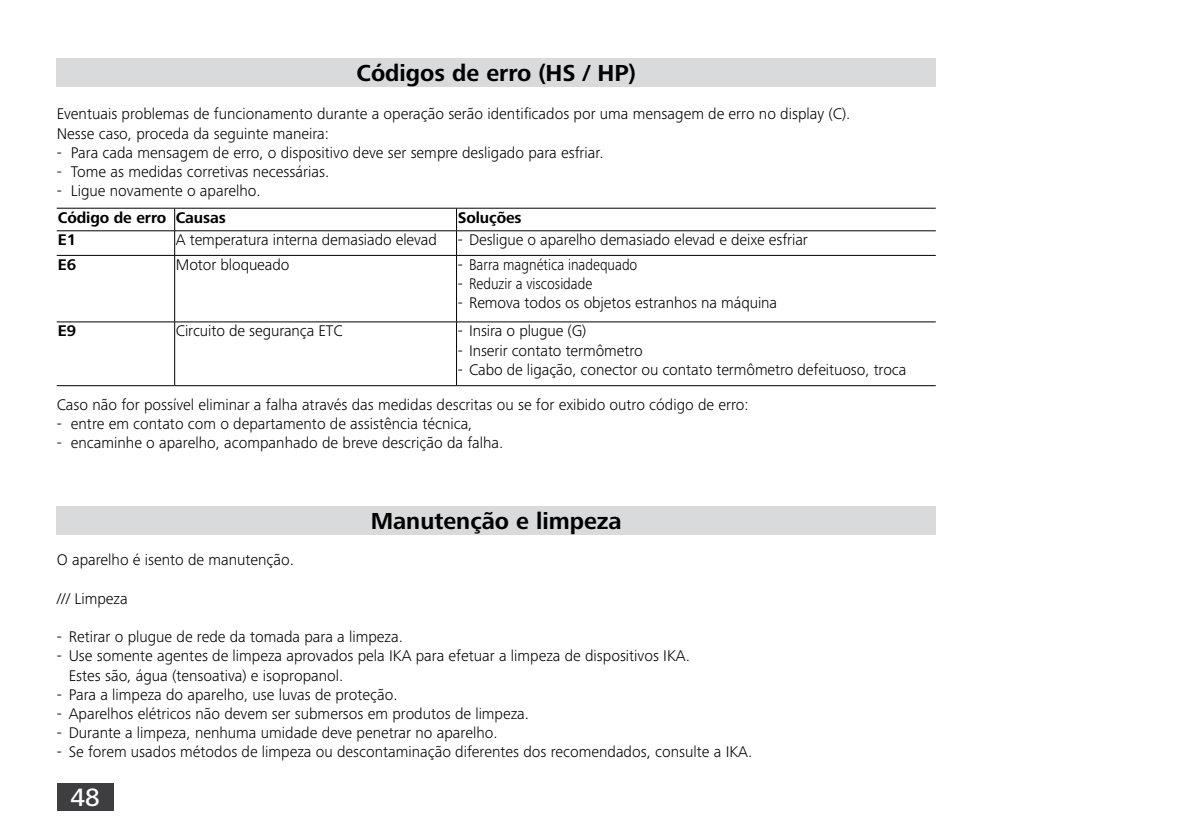
<style>
.page{position:relative;width:1191px;height:840px;background:#fff}
.page>*{position:absolute;margin:0;border:0;box-sizing:border-box;transform-origin:0 0}
.t1{font:500 26px "Frutiger Next IKA";color:#fff}
.t2{font:700 24px "Frutiger Next IKA";color:#000}
.t3{font:300 16px/19.2px "Frutiger Next IKA";color:#000}
.t4{font:700 16px "Frutiger Next IKA";letter-spacing:-.005em;color:#000}
</style>
<div class="page">
<div style="left:57px;top:782px;width:56px;height:28px;background:#3e3d40"></div>
<div style="left:57px;top:505px;width:878px;height:29px;background:#d9dadb"></div>
<div style="left:57px;top:58px;width:878px;height:28px;background:#d9dadb"></div>
<hr style="left:57px;top:208px;width:118px;height:1px;background:#000">
<hr style="left:175px;top:208px;width:281px;height:1px;background:#000">
<hr style="left:456px;top:208px;width:479px;height:1px;background:#000">
<hr style="left:57px;top:230px;width:118px;height:1px;background:#000">
<hr style="left:175px;top:230px;width:281px;height:1px;background:#000">
<svg style="left:174px;top:208px;width:1px;height:47px"></svg>
<hr style="left:456px;top:230px;width:479px;height:1px;background:#000">
<svg style="left:456px;top:208px;width:1px;height:47px"></svg>
<hr style="left:57px;top:255px;width:118px;height:1px;background:#000">
<hr style="left:175px;top:255px;width:281px;height:1px;background:#000">
<hr style="left:174px;top:255px;width:1px;height:66px;background:#000">
<hr style="left:456px;top:255px;width:479px;height:1px;background:#000">
<hr style="left:456px;top:255px;width:1px;height:66px;background:#000">
<hr style="left:57px;top:321px;width:118px;height:1px;background:#000">
<hr style="left:175px;top:321px;width:281px;height:1px;background:#000">
<hr style="left:174px;top:322px;width:1px;height:63px;background:#000">
<hr style="left:456px;top:321px;width:479px;height:1px;background:#000">
<hr style="left:456px;top:322px;width:1px;height:63px;background:#000">
<hr style="left:57px;top:385px;width:118px;height:1px;background:#000">
<hr style="left:175px;top:385px;width:281px;height:1px;background:#000">
<hr style="left:456px;top:385px;width:479px;height:1px;background:#000">
<h2 class="t2" style="left:356px;top:59px;width:281px">Códigos de erro (HS / HP)</h2>
<p class="t3" style="left:57px;top:104px;width:795px">Eventuais problemas de funcionamento durante a operação serão identificados por uma mensagem de erro no display (C).<br>Nesse caso, proceda da seguinte maneira:</p>
<p class="t3" style="left:57px;top:143px;width:548px">- Para cada mensagem de erro, o dispositivo deve ser sempre desligado para esfriar.</p>
<p class="t3" style="left:57px;top:162px;width:274px">- Tome as medidas corretivas necessárias.</p>
<p class="t3" style="left:57px;top:181px;width:205px">- Ligue novamente o aparelho.</p>
<p class="t4" style="left:58px;top:208px;width:170px">Código de erro Causas</p>
<p class="t4" style="left:458px;top:208px;width:66px">Soluções</p>
<p class="t4" style="left:58px;top:230px;width:20px">E1</p>
<p class="t3" style="left:176px;top:230px;width:263px">A temperatura interna demasiado elevad</p>
<p class="t3" style="left:458px;top:230px;width:352px">- Desligue o aparelho demasiado elevad e deixe esfriar</p>
<p class="t4" style="left:58px;top:255px;width:20px">E6</p>
<p class="t3" style="left:176px;top:255px;width:115px">Motor bloqueado</p>
<p class="t3" style="left:458px;top:255px;width:181px">- Barra magnética inadequado</p>
<p class="t3" style="left:458px;top:274px;width:136px">- Reduzir a viscosidade</p>
<p class="t3" style="left:458px;top:293px;width:321px">- Remova todos os objetos estranhos na máquina</p>
<p class="t4" style="left:58px;top:321px;width:20px">E9</p>
<p class="t3" style="left:176px;top:321px;width:168px">Circuito de segurança ETC</p>
<p class="t3" style="left:458px;top:321px;width:130px">- Insira o plugue (G)</p>
<p class="t3" style="left:458px;top:340px;width:187px">- Inserir contato termômetro</p>
<p class="t3" style="left:458px;top:359px;width:450px">- Cabo de ligação, conector ou contato termômetro defeituoso, troca</p>
<p class="t3" style="left:57px;top:394px;width:693px">Caso não for possível eliminar a falha através das medidas descritas ou se for exibido outro código de erro:</p>
<p class="t3" style="left:57px;top:413px;width:417px">- entre em contato com o departamento de assistência técnica,</p>
<p class="t3" style="left:57px;top:433px;width:448px">- encaminhe o aparelho, acompanhado de breve descrição da falha.</p>
<h2 class="t2" style="left:371px;top:507px;width:252px">Manutenção e limpeza</h2>
<p class="t3" style="left:57px;top:550px;width:239px">O aparelho é isento de manutenção.</p>
<p class="t3" style="left:57px;top:588px;width:72px">/// Limpeza</p>
<p class="t3" style="left:57px;top:626px;width:348px">- Retirar o plugue de rede da tomada para a limpeza.</p>
<p class="t3" style="left:69px;top:646px;width:623px;text-indent:-12px">- Use somente agentes de limpeza aprovados pela IKA para efetuar a limpeza de dispositivos IKA.<br>Estes são, água (tensoativa) e isopropanol.</p>
<p class="t3" style="left:57px;top:684px;width:342px">- Para a limpeza do aparelho, use luvas de proteção.</p>
<p class="t3" style="left:57px;top:703px;width:474px">- Aparelhos elétricos não devem ser submersos em produtos de limpeza.</p>
<p class="t3" style="left:57px;top:722px;width:442px">- Durante a limpeza, nenhuma umidade deve penetrar no aparelho.</p>
<p class="t3" style="left:57px;top:742px;width:697px">- Se forem usados métodos de limpeza ou descontaminação diferentes dos recomendados, consulte a IKA.</p>
<h1 class="t1" style="left:70px;top:782px;width:31px">48</h1>
</div>
